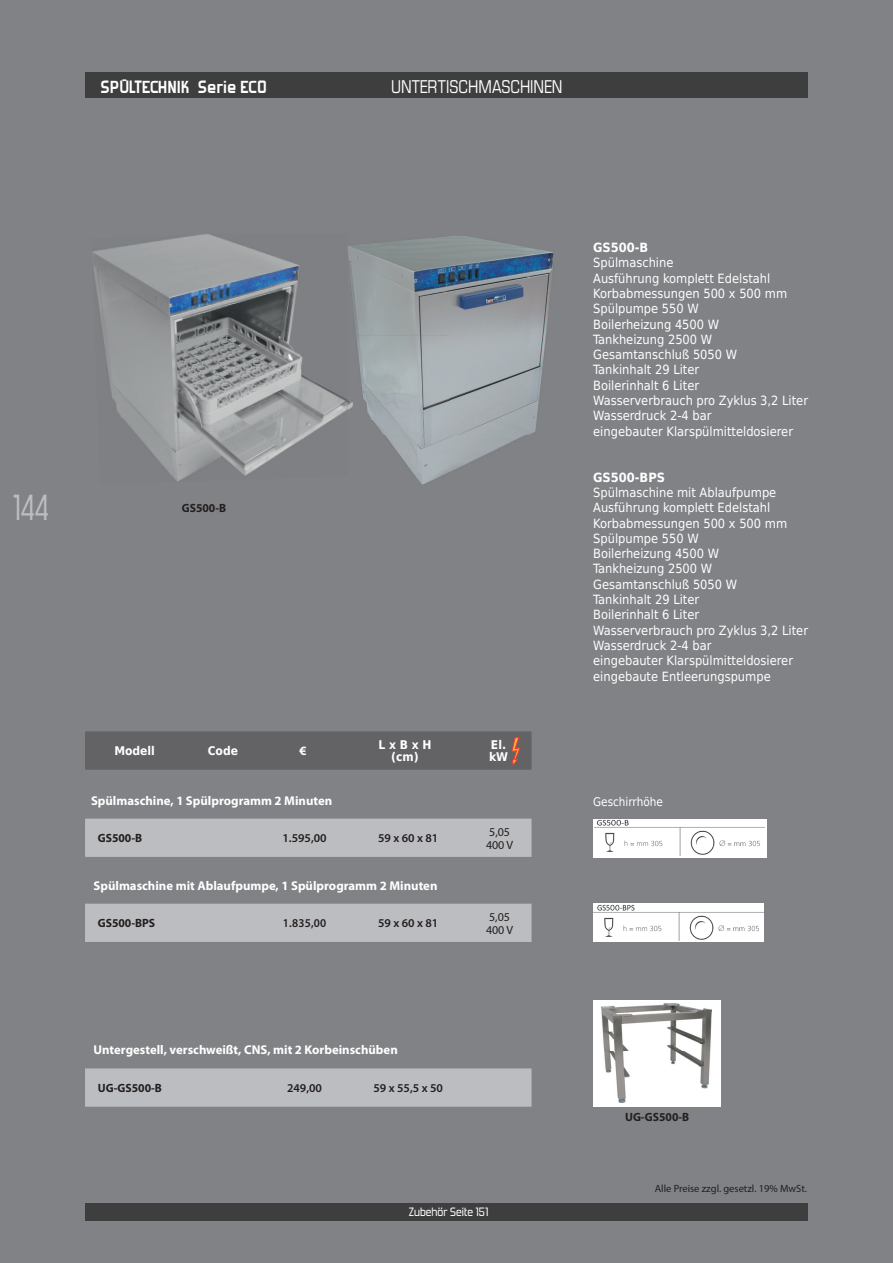
<style>
.page{position:relative;width:893px;height:1263px;background:#808285}
.page>*{position:absolute;margin:0;border:0;box-sizing:border-box;transform-origin:0 0}
.t1{font:36px "Forgotten Futurist Rg";color:#bcbdc0;scale:.8 1}
.t2{font:700 19.95px "Forgotten Futurist";color:#fff}
.t3{font:17.7px "MK Sans Tall X";color:#fff}
.t4{font:12.75px/15.3px "DejaVu LGC Sans Condensed";color:#fff}
.t5{font:700 12.75px "Myriad Pro";color:#fff}
.t6{font:700 12.75px "DejaVu LGC Sans Condensed";color:#fff}
.t7{font:700 12px "Myriad Pro";color:#231f20}
.t8{font:600 12px "Myriad Pro";color:#231f20}
.t9{font:700 12px/12px "DejaVu LGC Sans Condensed";color:#fff;text-align:center}
.t10{font:12px/12.8px "Myriad Pro";color:#231f20}
.t11{font:12px "Forgotten Futurist Rg";color:#fff}
.t12{font:12px "DejaVu LGC Sans Condensed";color:#fff}
.t13{font:600 12px "Myriad Pro";color:#231f20;scale:.95 1}
.t14{font:10.5px "Myriad Pro";color:#231f20}
</style>
<div class="page">
<div style="left:85px;top:1203px;width:723px;height:17px;background:#3e3e3f"></div>
<div style="left:85px;top:72px;width:723px;height:26px;background:#3e3e3f"></div>
<svg style="left:85px;top:819px;width:446px;height:123px;fill:#bcbdc0"></svg>
<div style="left:85px;top:731px;width:446px;height:39px;background:#636366"></div>
<div style="left:593px;top:819px;width:173px;height:38px;background:#fff"></div>
<img style="left:594px;top:819px;width:171px;height:37px">
<div style="left:593px;top:904px;width:171px;height:38px;background:#fff"></div>
<img style="left:593px;top:904px;width:171px;height:36px">
<img style="left:356px;top:236px;width:197px;height:99px">
<img style="left:356px;top:335px;width:190px;height:100px">
<img style="left:385px;top:435px;width:139px;height:50px">
<div style="left:593px;top:1000px;width:128px;height:107px;background:#fff"></div>
<img style="left:601px;top:1003px;width:111px;height:100px">
<div style="left:85px;top:1068px;width:446px;height:39px;background:#bcbdc0"></div>
<img style="left:92px;top:234px;width:204px;height:194px">
<img style="left:296px;top:264px;width:52px;height:173px">
<img style="left:132px;top:428px;width:173px;height:54px">
<img style="left:348px;top:246px;width:8px;height:164px">
<h2 class="t2" style="left:100px;top:78px;width:168px">SPÜLTECHNIK Serie ECO</h2>
<h3 class="t3" style="left:391px;top:75px;width:173px">UNTERTISCHMASCHINEN</h3>
<h1 class="t1" style="left:13px;top:485px;width:47px">144</h1>
<p class="t7" style="left:182px;top:500px;width:46px">GS500-B</p>
<p class="t9" style="left:114px;top:744px;width:42px">Modell</p>
<p class="t9" style="left:208px;top:744px;width:32px">Code</p>
<p class="t5" style="left:299px;top:743px;width:9px">€</p>
<p class="t9" style="left:378px;top:738px;width:55px">L x B x H (cm)</p>
<p class="t9" style="left:489px;top:738px;width:21px;text-align:left">El. kW</p>
<p class="t5" style="left:91px;top:792px;width:243px">Spülmaschine, 1 Spülprogramm 2 Minuten</p>
<p class="t7" style="left:98px;top:830px;width:46px">GS500-B</p>
<p class="t8" style="left:282px;top:830px;width:46px">1.595,00</p>
<p class="t8" style="left:378px;top:830px;width:62px">59 x 60 x 81</p>
<p class="t10" style="left:486px;top:825px;width:29px">5,05<br>400 V</p>
<p class="t5" style="left:94px;top:877px;width:345px">Spülmaschine mit Ablaufpumpe, 1 Spülprogramm 2 Minuten</p>
<p class="t7" style="left:98px;top:915px;width:59px">GS500-BPS</p>
<p class="t13" style="left:283px;top:916px;width:47px">1.835,00</p>
<p class="t8" style="left:378px;top:916px;width:62px">59 x 60 x 81</p>
<p class="t10" style="left:486px;top:910px;width:29px">5,05<br>400 V</p>
<p class="t5" style="left:94px;top:1042px;width:306px">Untergestell, verschweißt, CNS, mit 2 Korbeinschüben</p>
<p class="t7" style="left:98px;top:1080px;width:66px">UG-GS500-B</p>
<p class="t8" style="left:287px;top:1080px;width:36px">249,00</p>
<p class="t8" style="left:373px;top:1080px;width:71px">59 x 55,5 x 50</p>
<p class="t11" style="left:409px;top:1205px;width:81px">Zubehör Seite 151</p>
<p class="t6" style="left:593px;top:237px;width:57px">GS500-B</p>
<p class="t4" style="left:593px;top:255px;width:216px">Spülmaschine<br>Ausführung komplett Edelstahl<br>Korbabmessungen 500 x 500 mm<br>Spülpumpe 550 W<br>Boilerheizung 4500 W<br>Tankheizung 2500 W<br>Gesamtanschluß 5050 W<br>Tankinhalt 29 Liter<br>Boilerinhalt 6 Liter<br>Wasserverbrauch pro Zyklus 3,2 Liter<br>Wasserdruck 2-4 bar<br>eingebauter Klarspülmitteldosierer</p>
<p class="t6" style="left:593px;top:467px;width:73px">GS500-BPS</p>
<p class="t4" style="left:593px;top:484px;width:216px">Spülmaschine mit Ablaufpumpe<br>Ausführung komplett Edelstahl<br>Korbabmessungen 500 x 500 mm<br>Spülpumpe 550 W<br>Boilerheizung 4500 W<br>Tankheizung 2500 W<br>Gesamtanschluß 5050 W<br>Tankinhalt 29 Liter<br>Boilerinhalt 6 Liter<br>Wasserverbrauch pro Zyklus 3,2 Liter<br>Wasserdruck 2-4 bar<br>eingebauter Klarspülmitteldosierer eingebaute Entleerungspumpe</p>
<p class="t12" style="left:593px;top:792px;width:71px">Geschirrhöhe</p>
<p class="t7" style="left:625px;top:1109px;width:66px">UG-GS500-B</p>
<p class="t14" style="left:655px;top:1182px;width:154px">Alle Preise zzgl. gesetzl. 19% MwSt.</p>
</div>
